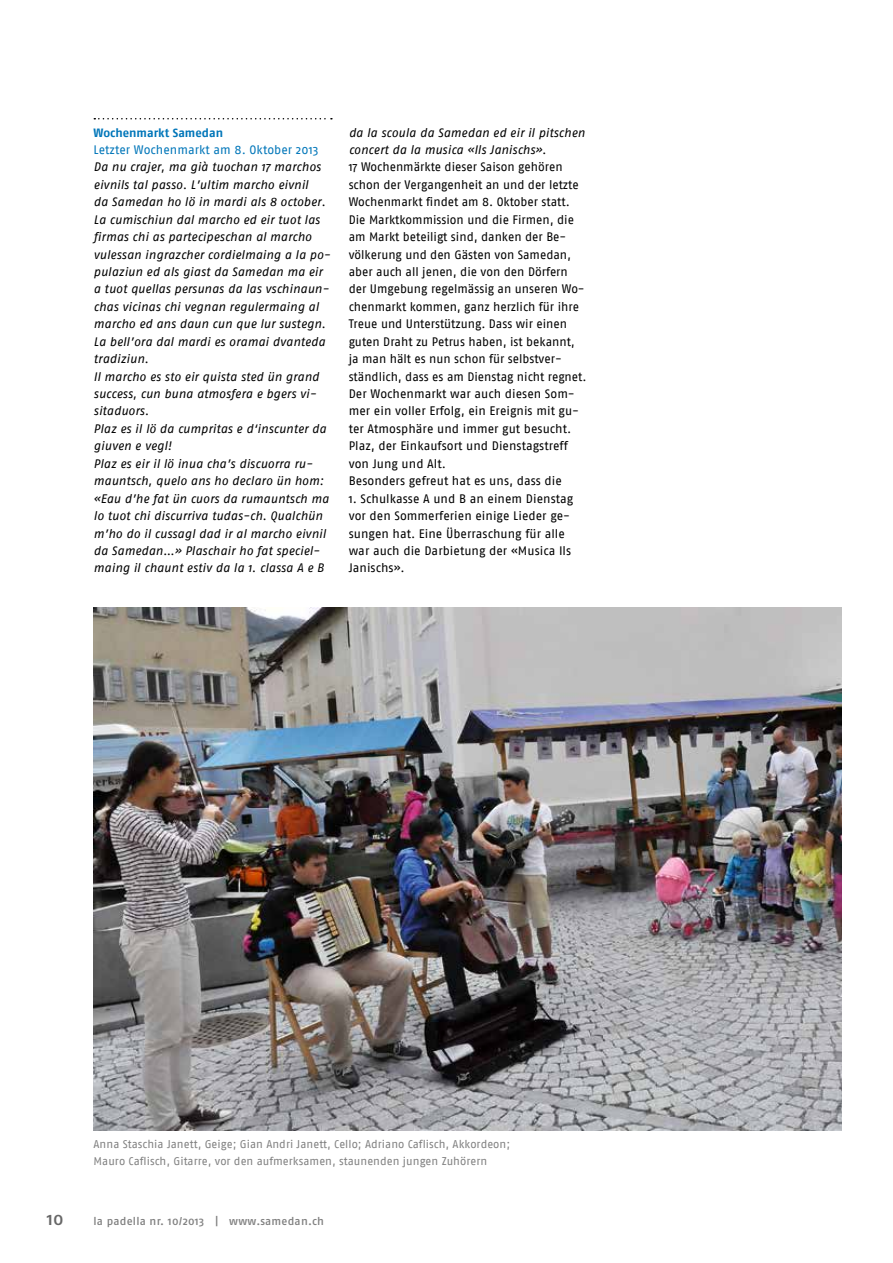
<style>
.page{position:relative;width:893px;height:1263px;background:#fff}
.page>*{position:absolute;margin:0;border:0;box-sizing:border-box;transform-origin:0 0}
.t1{font:18px "Fago No Med";color:#676767}
.t2{font:italic 12.3px/17.4px "Fago No";letter-spacing:.005em;color:#000}
.t3{font:12.3px/17.4px "Fago No";color:#000}
.t4{font:12.3px "Fago No";letter-spacing:.005em;color:#0076b9}
.t5{font:700 12px "Fago No Lf";color:#0076b9}
.t6{font:11.25px/17.4px "Fago No";letter-spacing:.005em;color:#818181}
.t7{font:11.25px "Fago No Med";letter-spacing:.02em;color:#818181}
</style>
<div class="page">
<svg style="left:94px;top:118px;width:238px;height:1px"></svg>
<img style="left:94px;top:607px;width:748px;height:523px">
<p class="t5" style="left:94px;top:125px;width:131px">Wochenmarkt Samedan</p>
<p class="t4" style="left:94px;top:143px;width:226px">Letzter Wochenmarkt am 8. Oktober 2013</p>
<p class="t2" style="left:94px;top:158px;width:238px">Da nu crajer, ma già tuochan 17 marchos eivnils tal passo. L’ultim marcho eivnil<br>da Samedan ho lö in mardi als 8 october.<br>La cumischiun dal marcho ed eir tuot las firmas chi as partecipeschan al marcho vulessan ingrazcher cordielmaing a la po&shy;pulaziun ed als giast da Samedan ma eir a tuot quellas persunas da las vschinaun&shy;chas vicinas chi vegnan regulermaing al marcho ed ans daun cun que lur sustegn.<br>La bell’ora dal mardi es oramai dvanteda tradiziun.<br>Il marcho es sto eir quista sted ün grand success, cun buna atmosfera e bgers vi&shy;sitaduors.<br>Plaz es il lö da cumpritas e d‘inscunter da giuven e vegl!<br>Plaz es eir il lö inua cha’s discuorra ru&shy;mauntsch, quelo ans ho declaro ün hom: «Eau d’he fat ün cuors da rumauntsch ma lo tuot chi discurriva tudas-ch. Qualchün m’ho do il cussagl dad ir al marcho eivnil da Samedan…» Plaschair ho fat speciel&shy;maing il chaunt estiv da la 1. classa A e B</p>
<p class="t2" style="left:349px;top:123px;width:238px">da la scoula da Samedan ed eir il pitschen concert da la musica «Ils Janischs».</p>
<p class="t3" style="left:349px;top:158px;width:239px">17 Wochenmärkte dieser Saison gehören schon der Vergangenheit an und der letzte Wochenmarkt findet am 8. Oktober statt.<br>Die Marktkommission und die Firmen, die am Markt beteiligt sind, danken der Be&shy;völkerung und den Gästen von Samedan, aber auch all jenen, die von den Dörfern der Umgebung regelmässig an unseren Wo&shy;chenmarkt kommen, ganz herzlich für ihre Treue und Unterstützung. Dass wir einen guten Draht zu Petrus haben, ist bekannt, ja man hält es nun schon für selbstver&shy;ständlich, dass es am Dienstag nicht regnet.<br>Der Wochenmarkt war auch diesen Som&shy;mer ein voller Erfolg, ein Ereignis mit gu&shy;ter Atmosphäre und immer gut besucht.<br>Plaz, der Einkaufsort und Dienstagstreff von Jung und Alt.<br>Besonders gefreut hat es uns, dass die</p>
<p class="t3" style="left:349px;top:489px;width:226px">1. Schulkasse A und B an einem Dienstag vor den Sommerferien einige Lieder ge&shy;sungen hat. Eine Überraschung für alle war auch die Darbietung der «Musica Ils Janischs».</p>
<p class="t6" style="left:94px;top:1135px;width:418px">Anna Staschia Janett, Geige; Gian Andri Janett, Cello; Adriano Caflisch, Akkordeon;<br>Mauro Caflisch, Gitarre, vor den aufmerksamen, staunenden jungen Zuhörern</p>
<h1 class="t1" style="left:47px;top:1208px;width:18px">10</h1>
<p class="t7" style="left:94px;top:1214px;width:232px">la padella nr. 10/2013 | www.samedan.ch</p>
</div>
